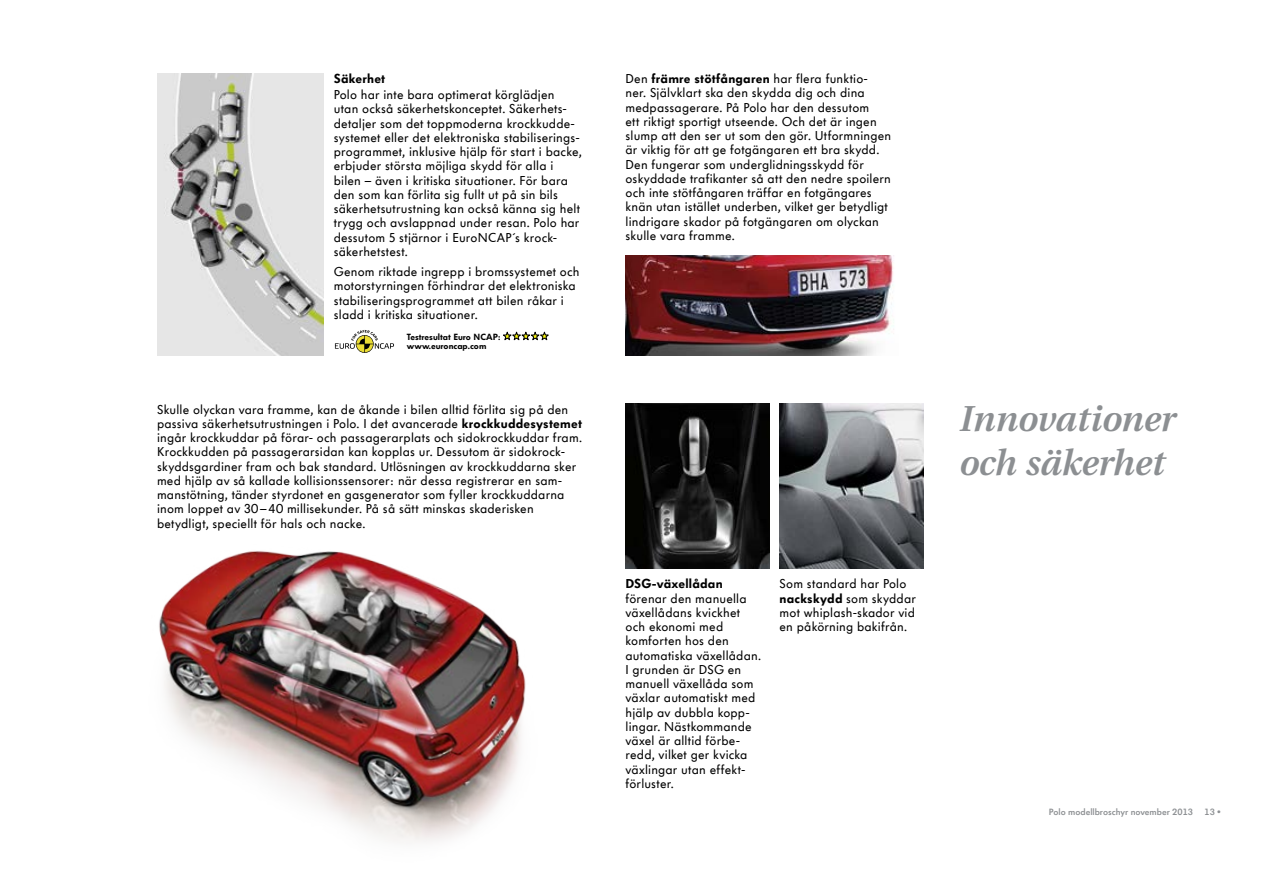
<style>
.page{position:relative;width:1263px;height:893px;background:#fff}
.page>*{position:absolute;margin:0;border:0;box-sizing:border-box;transform-origin:0 0}
.t1{font:italic 600 36px/44.2px "VW Utopia";color:#8c8f92}
.t2{font:12.75px/14.2px "VW Headline OT";letter-spacing:.015em;color:#000}
.t3{font:900 12.75px "VW Headline OT";letter-spacing:.015em;color:#000}
.t4{font:600 9px "VW Headline OT";color:#8c8f92}
.t5{font:8.85px/9.1px "Volkswagen Headline";color:#000}
.s1{font-weight:900}
</style>
<div class="page">
<img style="left:159px;top:551px;width:367px;height:291px">
<img style="left:157px;top:74px;width:166px;height:282px">
<img style="left:625px;top:404px;width:144px;height:164px">
<img style="left:779px;top:404px;width:144px;height:164px">
<img style="left:625px;top:255px;width:269px;height:101px">
<svg style="left:503px;top:331px;width:46px;height:10px"></svg>
<svg style="left:335px;top:330px;width:59px;height:23px"></svg>
<p class="t3" style="left:334px;top:70px;width:53px">Säkerhet</p>
<p class="t2" style="left:334px;top:88px;width:249px">Polo har inte bara optimerat körglädjen utan också säkerhetskonceptet. Säkerhets-- detaljer som det toppmoderna krockkudde&shy;systemet eller det elektroniska stabiliserings&shy;programmet, inklusive hjälp för start i backe, erbjuder största möjliga skydd för alla i bilen – även i kritiska situationer. För bara den som kan förlita sig fullt ut på sin bils säkerhetsutrustning kan också känna sig helt trygg och avslappnad under resan. Polo har dessutom 5 stjärnor i EuroNCAP´s krock&shy;säkerhetstest.</p>
<p class="t2" style="left:334px;top:265px;width:247px">Genom riktade ingrepp i bromssystemet och motorstyrningen förhindrar det elektroniska stabiliseringsprogrammet att bilen råkar i sladd i kritiska situationer.</p>
<p class="t5" style="left:407px;top:332px;width:95px">Testresultat Euro NCAP: www.euroncap.com</p>
<p class="t2" style="left:157px;top:402px;width:426px">Skulle olyckan vara framme, kan de åkande i bilen alltid förlita sig på den passiva säkerhetsutrustningen i Polo. I det avancerade <span class="s1">krockkuddesystemet </span>ingår krockkuddar på förar- och passagerarplats och sidokrockkuddar fram.<br>Krockkudden på passagerarsidan kan kopplas ur. Dessutom är sidokrock&shy;skyddsgardiner fram och bak standard. Utlösningen av krockkuddarna sker med hjälp av så kallade kollisionssensorer: när dessa registrerar en sam&shy;manstötning, tänder styrdonet en gasgenerator som fyller krockkuddarna inom loppet av 30 – 40 millisekunder. På så sätt minskas skaderisken betydligt, speciellt för hals och nacke.</p>
<p class="t2" style="left:625px;top:72px;width:267px">Den <span class="s1">främre stötfångaren</span> har flera funktio&shy;ner. Självklart ska den skydda dig och dina medpassagerare. På Polo har den dessutom<br>ett riktigt sportigt utseende. Och det är ingen slump att den ser ut som den gör. Utformningen är viktig för att ge fotgängaren ett bra skydd.<br>Den fungerar som underglidningsskydd för oskyddade trafikanter så att den nedre spoilern och inte stötfångaren träffar en fotgängares knän utan istället underben, vilket ger betydligt lindrigare skador på fotgängaren om olyckan skulle vara framme.</p>
<p class="t3" style="left:625px;top:575px;width:99px">DSG-växellådan</p>
<p class="t2" style="left:625px;top:591px;width:137px">förenar den manuella växellådans kvickhet och ekonomi med komforten hos den automatiska växellådan.<br>I grunden är DSG en manuell växellåda som växlar automatiskt med hjälp av dubbla kopp&shy;lingar. Nästkommande växel är alltid förbe&shy;redd, vilket ger kvicka växlingar utan effekt&shy;förluster.</p>
<p class="t2" style="left:779px;top:577px;width:138px">Som standard har Polo <span class="s1">nackskydd</span> som skyddar mot whiplash-skador vid en påkörning bakifrån.</p>
<h1 class="t1" style="left:958px;top:397px;width:218px">Innovationer och säkerhet</h1>
<p class="t4" style="left:1049px;top:806px;width:146px">Polo modellbroschyr november 2013</p>
<p class="t4" style="left:1204px;top:806px;width:17px">13 <span class="s1">•</span></p>
</div>
